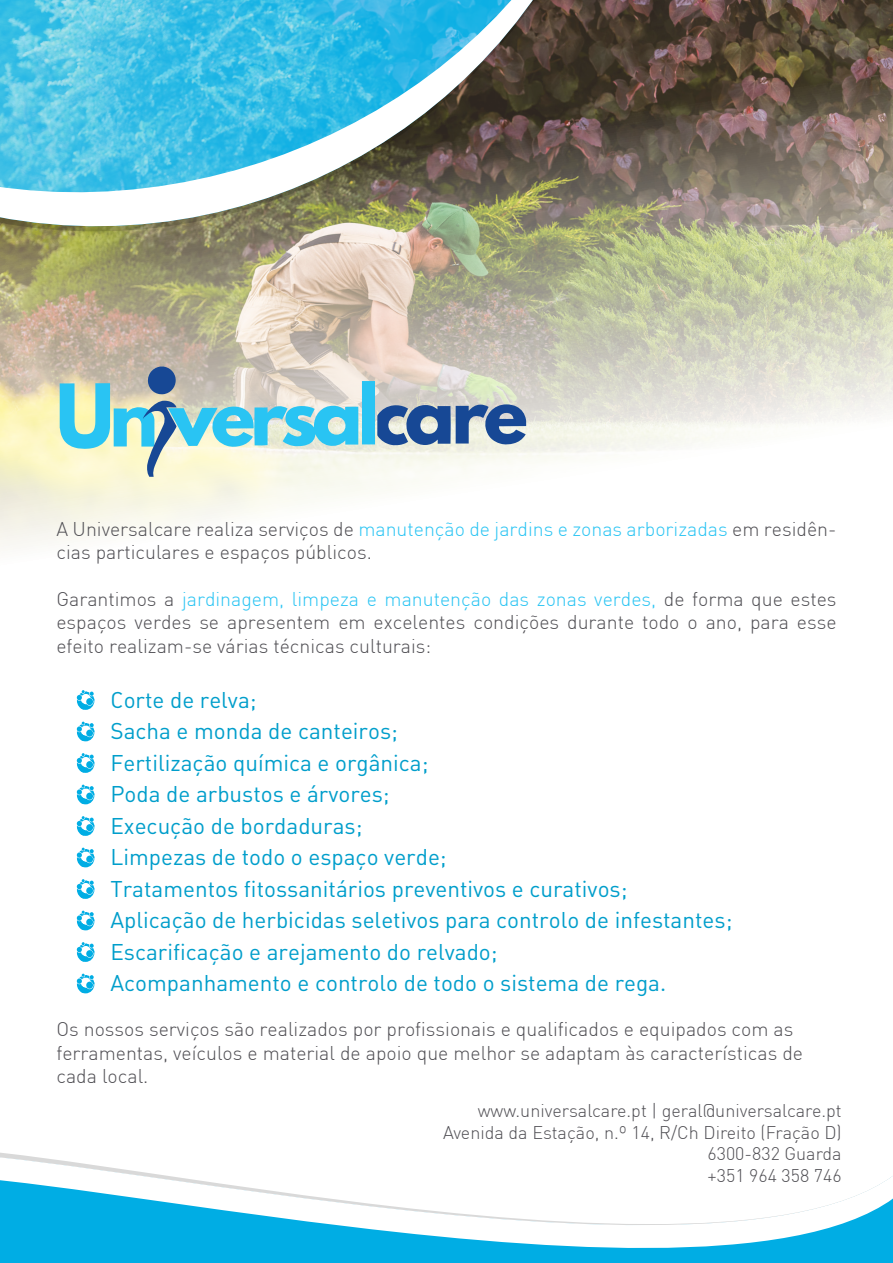
<style>
.page{position:relative;width:893px;height:1263px;background:#fff}
.page>*{position:absolute;margin:0;border:0;box-sizing:border-box;transform-origin:0 0}
.t1{font:22.5px/31.5px "DIN Regular Alternate";color:#009ecb}
.t2{font:300 19.5px/23.4px "DIN Pro";color:#504f54}
.t3{font:300 18px/21.6px "DIN Pro";color:#504f54;text-align:right}
.s1{color:#29c4f3}
</style>
<div class="page">
<img style="left:0;top:0;width:893px;height:547px">
<img style="left:0;top:0;width:587px;height:288px">
<img style="left:0;top:0;width:516px;height:215px">
<svg style="left:0;top:1152px;width:893px;height:111px"></svg>
<svg style="left:60px;top:366px;width:466px;height:111px;background:#b2ced0"></svg>
<svg style="left:77px;top:690px;width:17px;height:20px"></svg>
<svg style="left:77px;top:722px;width:17px;height:19px"></svg>
<svg style="left:77px;top:753px;width:17px;height:20px"></svg>
<svg style="left:77px;top:785px;width:17px;height:19px"></svg>
<svg style="left:77px;top:816px;width:17px;height:20px"></svg>
<svg style="left:77px;top:848px;width:17px;height:19px"></svg>
<svg style="left:77px;top:879px;width:17px;height:20px"></svg>
<svg style="left:77px;top:911px;width:17px;height:19px"></svg>
<svg style="left:77px;top:942px;width:17px;height:20px"></svg>
<svg style="left:77px;top:974px;width:17px;height:19px"></svg>
<p class="t2" style="left:56px;top:517px;width:781px">A Universalcare realiza serviços de <span class="s1">manutenção de jardins e zonas arborizadas</span> em residên&shy;cias particulares e espaços públicos.</p>
<p class="t2" style="left:56px;top:587px;width:782px;text-align:justify">Garantimos a <span class="s1">jardinagem, limpeza e manutenção das zonas verdes,</span> de forma que estes espaços verdes se apresentem em excelentes condições durante todo o ano, para esse efeito realizam-se várias técnicas culturais:</p>
<p class="t1" style="left:110px;top:683px;width:623px">Corte de relva;<br>Sacha e monda de canteiros;<br>Fertilização química e orgânica;<br>Poda de arbustos e árvores;<br>Execução de bordaduras;<br>Limpezas de todo o espaço verde;<br>Tratamentos fitossanitários preventivos e curativos;<br>Aplicação de herbicidas seletivos para controlo de infestantes; Escarificação e arejamento do relvado;<br>Acompanhamento e controlo de todo o sistema de rega.</p>
<p class="t2" style="left:56px;top:1017px;width:748px">Os nossos serviços são realizados por profissionais e qualificados e equipados com as ferramentas, veículos e material de apoio que melhor se adaptam às características de cada local.</p>
<p class="t3" style="left:443px;top:1100px;width:400px">www.universalcare.pt | geral@universalcare.pt Avenida da Estação, n.º 14, R/Ch Direito (Fração D)<br>6300-832 Guarda<br>+351 964 358 746</p>
</div>
